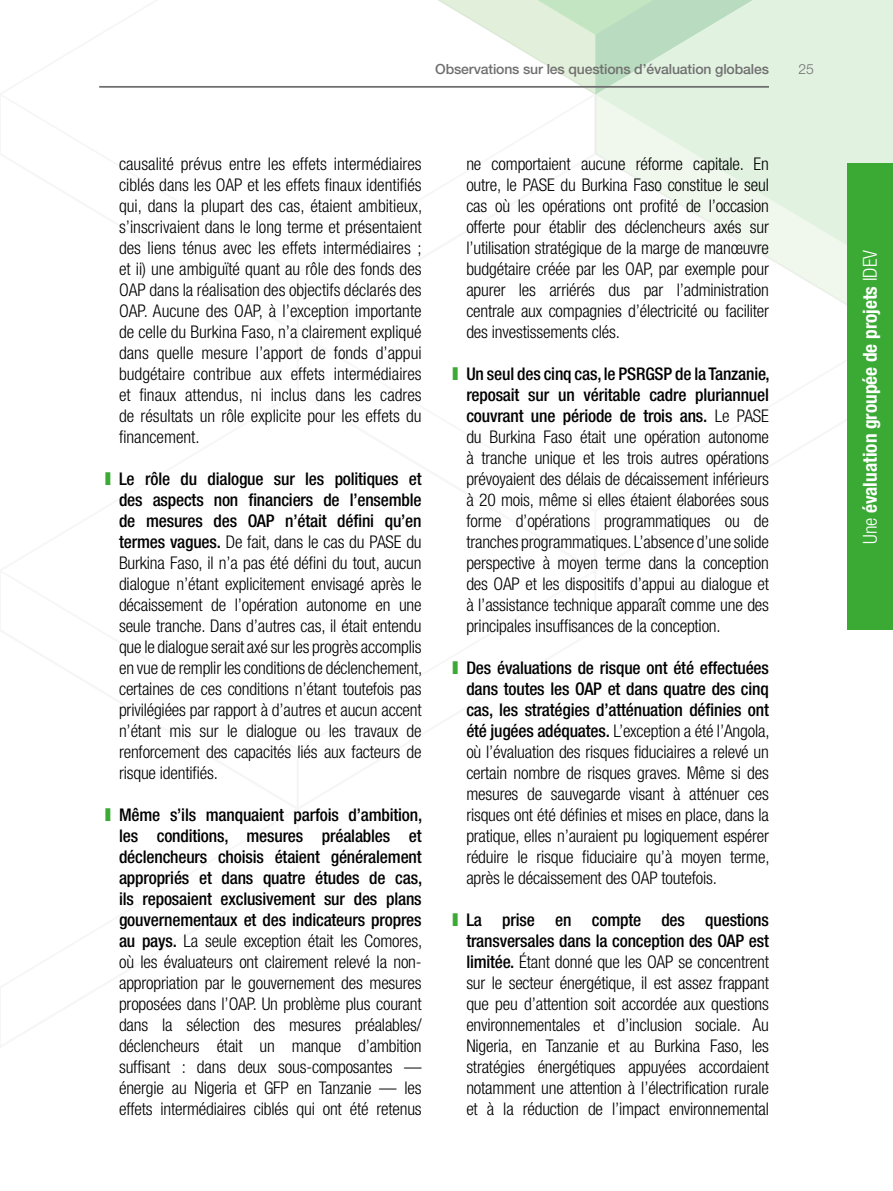
<style>
.page{position:relative;width:893px;height:1191px;background:#fff}
.page>*{position:absolute;margin:0;border:0;box-sizing:border-box;transform-origin:0 0}
.t1{font:700 condensed 19.25px "Helvetica Neue LT Std";color:#fff}
.t2{font:300 condensed 17.5px/21px "Helvetica Neue LT Std";letter-spacing:-.01em;color:#000;text-align:justify}
.t3{font:500 14px "Helvetica Neue LT Std";letter-spacing:-.01em;color:#706f6f}
.t4{font:300 14px "Helvetica Neue LT Std";color:#706f6f}
.s1{font-weight:900;font-stretch:normal;font-size:24.5px;color:#3aaa35}
.s2{font-weight:500}
.s3{font-weight:300}
</style>
<div class="page">
<svg style="left:438px;top:0;width:455px;height:305px"></svg>
<hr style="left:99px;top:86px;width:670px;height:2px;background:#706f6f">
<div style="left:847px;top:164px;width:46px;height:466px;background:#3aaa35"></div>
<p class="t3" style="left:435px;top:61px;width:335px">Observations sur les questions d’évaluation globales</p>
<p class="t4" style="left:798px;top:61px;width:17px">25</p>
<p class="t2" style="left:119px;top:153px;width:305px">causalité prévus entre les effets intermédiaires ciblés dans les OAP et les effets finaux identifiés qui, dans la plupart des cas, étaient ambitieux, s’inscrivaient dans le long terme et présentaient des liens ténus avec les effets intermédiaires ; et ii) une ambiguïté quant au rôle des fonds des OAP dans la réalisation des objectifs déclarés des OAP. Aucune des OAP, à l’exception importante de celle du Burkina Faso, n’a clairement expliqué dans quelle mesure l’apport de fonds d’appui budgétaire contribue aux effets intermédiaires et finaux attendus, ni inclus dans les cadres de résultats un rôle explicite pour les effets du financement.</p>
<p class="t2" style="left:119px;top:468px;width:305px;text-indent:-15px"><span class="s1">ı</span> <span class="s2">Le rôle du dialogue sur les politiques et des aspects non financiers de l’ensemble de mesures des OAP n’était défini qu’en termes vagues.</span> De fait, dans le cas du PASE du Burkina Faso, il n’a pas été défini du tout, aucun dialogue n’étant explicitement envisagé après le décaissement de l’opération autonome en une seule tranche. Dans d’autres cas, il était entendu que le dialogue serait axé sur les progrès accomplis en vue de remplir les conditions de déclenchement, certaines de ces conditions n’étant toutefois pas privilégiées par rapport à d’autres et aucun accent n’étant mis sur le dialogue ou les travaux de renforcement des capacités liés aux facteurs de risque identifiés.</p>
<p class="t2" style="left:119px;top:804px;width:305px;text-indent:-15px"><span class="s1">ı</span> <span class="s2">Même s’ils manquaient parfois d’ambition, les conditions, mesures préalables et déclencheurs choisis étaient généralement appropriés et dans quatre études de cas, ils reposaient exclusivement sur des plans gouvernementaux et des indicateurs propres au pays.</span> La seule exception était les Comores, où les évaluateurs ont clairement relevé la non&shy;appropriation par le gouvernement des mesures proposées dans l’OAP. Un problème plus courant dans la sélection des mesures préalables/ déclencheurs était un manque d’ambition suffisant : dans deux sous-composantes — énergie au Nigeria et GFP en Tanzanie — les effets intermédiaires ciblés qui ont été retenus</p>
<p class="t2" style="left:466px;top:153px;width:304px">ne comportaient aucune réforme capitale. En outre, le PASE du Burkina Faso constitue le seul cas où les opérations ont profité de l’occasion offerte pour établir des déclencheurs axés sur l’utilisation stratégique de la marge de manœuvre budgétaire créée par les OAP, par exemple pour apurer les arriérés dus par l’administration centrale aux compagnies d’électricité ou faciliter des investissements clés.</p>
<p class="t2" style="left:466px;top:363px;width:305px;text-indent:-15px"><span class="s1">ı</span> <span class="s2">Un seul des cinq cas, le PSRGSP de la Tanzanie, reposait sur un véritable cadre pluriannuel couvrant une période de trois ans.</span> Le PASE du Burkina Faso était une opération autonome à tranche unique et les trois autres opérations prévoyaient des délais de décaissement inférieurs à 20 mois, même si elles étaient élaborées sous forme d’opérations programmatiques ou de tranches programmatiques. L’absence d’une solide perspective à moyen terme dans la conception des OAP et les dispositifs d’appui au dialogue et à l’assistance technique apparaît comme une des principales insuffisances de la conception.</p>
<p class="t2" style="left:466px;top:657px;width:305px;text-indent:-15px"><span class="s1">ı</span> <span class="s2">Des évaluations de risque ont été effectuées dans toutes les OAP et dans quatre des cinq cas, les stratégies d’atténuation définies ont été jugées adéquates.</span> L’exception a été l’Angola, où l’évaluation des risques fiduciaires a relevé un certain nombre de risques graves. Même si des mesures de sauvegarde visant à atténuer ces risques ont été définies et mises en place, dans la pratique, elles n’auraient pu logiquement espérer réduire le risque fiduciaire qu’à moyen terme, après le décaissement des OAP toutefois.</p>
<p class="t2" style="left:466px;top:909px;width:304px;text-indent:-15px"><span class="s1">ı</span> <span class="s2">La prise en compte des questions transversales dans la conception des OAP est limitée.</span> Étant donné que les OAP se concentrent sur le secteur énergétique, il est assez frappant que peu d’attention soit accordée aux questions environnementales et d’inclusion sociale. Au Nigeria, en Tanzanie et au Burkina Faso, les stratégies énergétiques appuyées accordaient notamment une attention à l’électrification rurale et à la réduction de l’impact environnemental</p>
<p class="t1" style="left:858px;top:544px;width:295px;rotate:-90deg"><span class="s3">Une</span> évaluation groupée de projets <span class="s3">IDEV</span></p>
</div>
